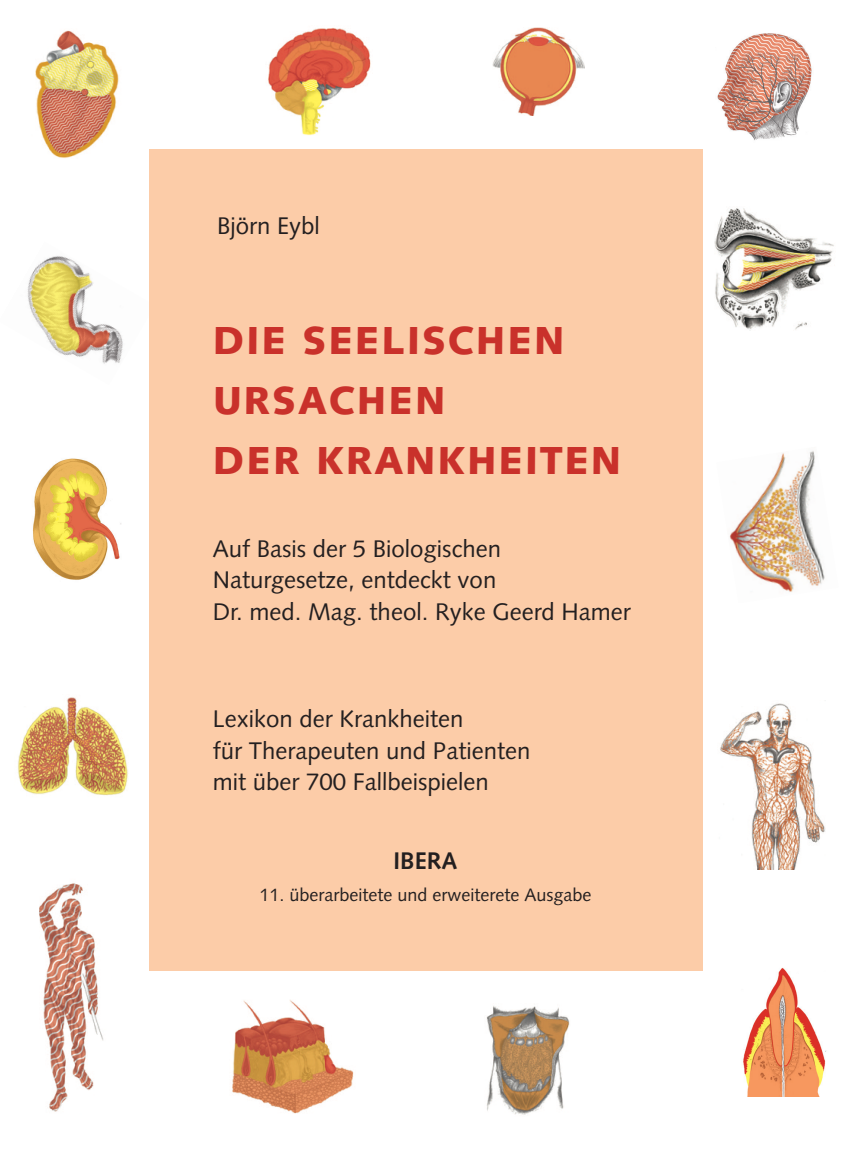
<style>
.page{position:relative;width:851px;height:1149px;background:#fff}
.page>*{position:absolute;margin:0;border:0;box-sizing:border-box;transform-origin:0 0}
.t1{font:900 39px/60px "Syntax";letter-spacing:.05em;color:#c9312b}
.t2{font:24px/31.5px "Syntax";color:#231f20}
.t3{font:700 24px "Syntax";color:#231f20}
.t4{font:18px "Syntax";color:#231f20}
</style>
<div class="page">
<img style="left:743px;top:967px;width:83px;height:128px">
<img style="left:27px;top:256px;width:96px;height:108px">
<div style="left:149px;top:149px;width:553px;height:821px;background:#fccca8"></div>
<img style="left:486px;top:1006px;width:84px;height:109px">
<img style="left:268px;top:28px;width:103px;height:107px">
<img style="left:35px;top:30px;width:84px;height:128px">
<img style="left:492px;top:28px;width:92px;height:88px">
<img style="left:717px;top:33px;width:95px;height:108px">
<img style="left:18px;top:697px;width:110px;height:99px">
<img style="left:39px;top:883px;width:65px;height:229px">
<img style="left:33px;top:458px;width:88px;height:122px">
<img style="left:720px;top:703px;width:105px;height:166px">
<img style="left:729px;top:451px;width:96px;height:141px">
<img style="left:714px;top:208px;width:120px;height:122px">
<img style="left:232px;top:1000px;width:122px;height:114px">
<p class="t2" style="left:217px;top:210px;width:104px">Björn Eybl</p>
<h1 class="t1" style="left:213px;top:310px;width:410px">DIE SEELISCHEN<br>URSACHEN<br>DER KRANKHEITEN</h1>
<p class="t2" style="left:213px;top:532px;width:419px">Auf Basis der 5 Biologischen<br>Naturgesetze, entdeckt von<br>Dr. med. Mag. theol. Ryke Geerd Hamer</p>
<p class="t2" style="left:213px;top:702px;width:319px">Lexikon der Krankheiten<br>für Therapeuten und Patienten mit über 700 Fallbeispielen</p>
<p class="t3" style="left:393px;top:847px;width:66px">IBERA</p>
<p class="t4" style="left:259px;top:883px;width:333px">11. überarbeitete und erweiterete Ausgabe</p>
</div>
